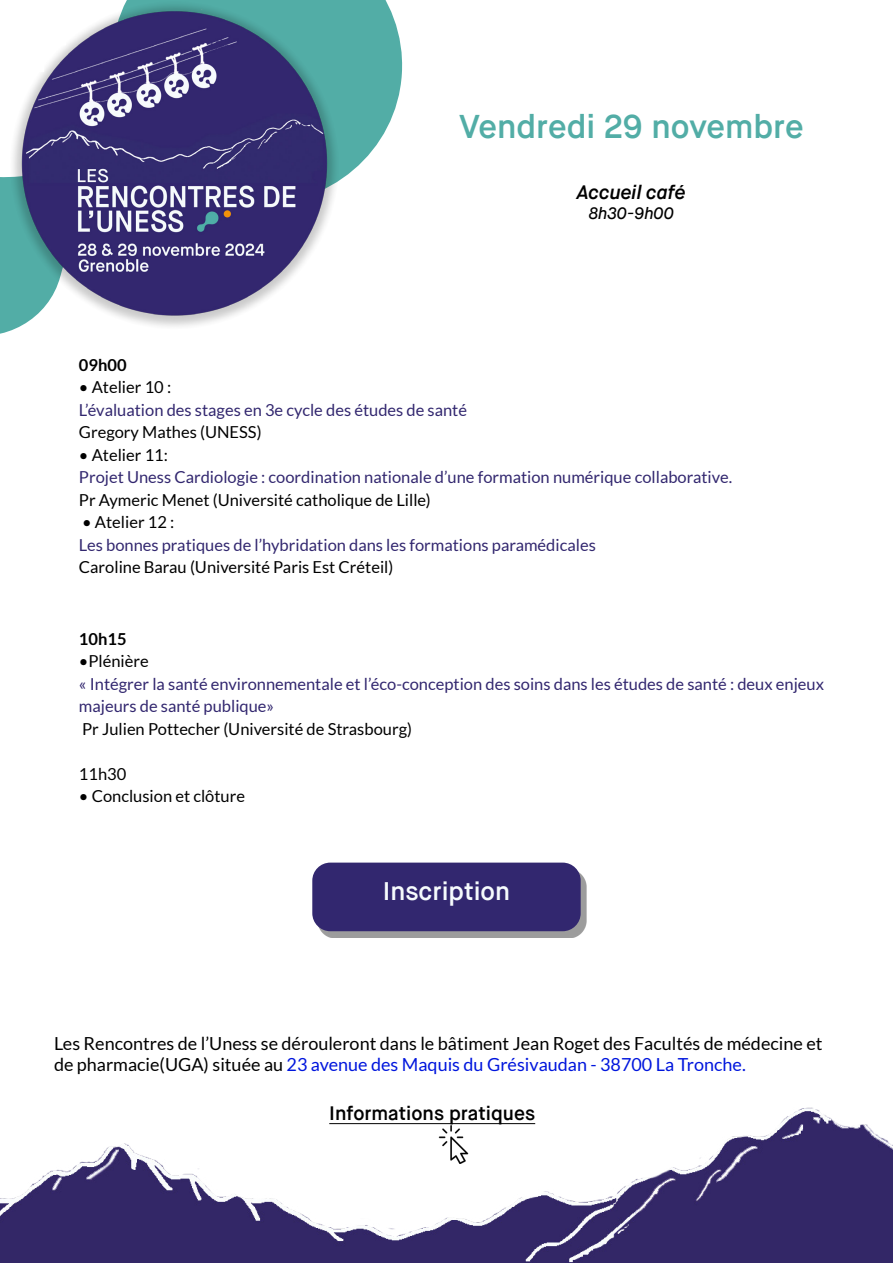
<style>
.page{position:relative;width:893px;height:1263px;background:#fff}
.page>*{position:absolute;margin:0;border:0;box-sizing:border-box;transform-origin:0 0}
.t1{font:600 33px "Maison Neue";color:#52ada6}
.t2{font:600 25.5px "Maison Neue";color:#f6fbfd}
.t3{font:600 19.5px "Maison Neue";color:#000}
.t4{font:italic 600 19.5px "Maison Neue";color:#000}
.t5{font:18px/21.6px "Lato";color:#000}
.t6{font:16.5px/22.5px "Lato";color:#32276f}
.t7{font:16.5px "Lato";color:#000}
.t8{font:700 16.5px "Lato";color:#000}
.t9{font:italic 500 16.5px "Maison Neue";color:#000}
.s1{color:#0016dd}
</style>
<div class="page">
<div style="left:318px;top:869px;width:269px;height:69px;background:#000;opacity:.39"></div>
<div style="left:312px;top:863px;width:269px;height:68px;background:#32276f;border-radius:18px"></div>
<img style="left:0;top:1107px;width:893px;height:156px">
<hr style="left:329px;top:1123px;width:206px;height:1px;background:#000">
<img style="left:434px;top:1125px;width:38px;height:39px">
<svg style="left:0;top:0;width:403px;height:334px"></svg>
<img style="left:1px;top:0;width:357px;height:334px">
<p class="t1" style="left:459px;top:106px;width:346px">Vendredi 29 novembre</p>
<p class="t4" style="left:577px;top:180px;width:110px">Accueil café</p>
<p class="t9" style="left:589px;top:203px;width:87px">8h30-9h00</p>
<p class="t8" style="left:79px;top:355px;width:49px">09h00</p>
<p class="t7" style="left:79px;top:378px;width:94px">• Atelier 10 :</p>
<p class="t6" style="left:79px;top:398px;width:390px">L’évaluation des stages en 3e cycle des études de santé</p>
<p class="t7" style="left:79px;top:423px;width:184px">Gregory Mathes (UNESS)</p>
<p class="t7" style="left:79px;top:445px;width:91px">• Atelier 11:</p>
<p class="t6" style="left:79px;top:466px;width:655px">Projet Uness Cardiologie : coordination nationale d’une formation numérique collaborative.</p>
<p class="t7" style="left:79px;top:490px;width:353px">Pr Aymeric Menet (Université catholique de Lille)</p>
<p class="t7" style="left:82px;top:513px;width:94px">• Atelier 12 :</p>
<p class="t6" style="left:79px;top:533px;width:518px">Les bonnes pratiques de l’hybridation dans les formations paramédicales</p>
<p class="t7" style="left:79px;top:558px;width:316px">Caroline Barau (Université Paris Est Créteil)</p>
<p class="t8" style="left:79px;top:629px;width:49px">10h15</p>
<p class="t7" style="left:79px;top:652px;width:71px">•Plénière</p>
<p class="t6" style="left:79px;top:672px;width:747px">« Intégrer la santé environnementale et l’éco-conception des soins dans les études de santé : deux enjeux majeurs de santé publique»</p>
<p class="t7" style="left:82px;top:720px;width:331px">Pr Julien Pottecher (Université de Strasbourg)</p>
<p class="t7" style="left:79px;top:765px;width:49px">11h30</p>
<p class="t7" style="left:79px;top:787px;width:168px">• Conclusion et clôture</p>
<p class="t2" style="left:383px;top:875px;width:129px">Inscription</p>
<p class="t5" style="left:54px;top:1032px;width:770px">Les Rencontres de l’Uness se dérouleront dans le bâtiment Jean Roget des Facultés de médecine et de pharmacie(UGA) située au <span class="s1">23 avenue des Maquis du Grésivaudan - 38700 La Tronche.</span></p>
<p class="t3" style="left:329px;top:1101px;width:207px">Informations pratiques</p>
</div>
